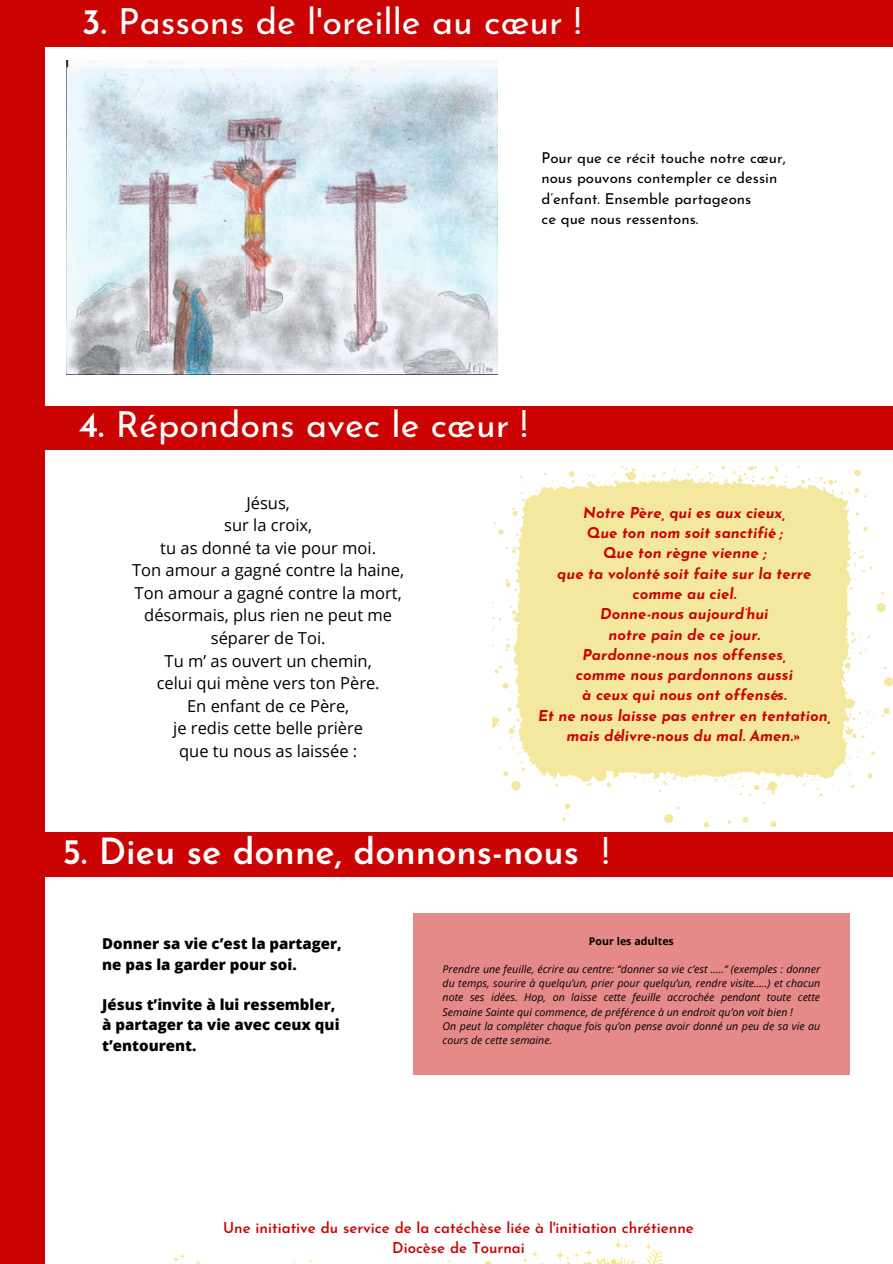
<style>
.page{position:relative;width:893px;height:1264px;background:#fff}
.page>*{position:absolute;margin:0;border:0;box-sizing:border-box;transform-origin:0 0}
.t1{font:36px "Josefin Sans";color:#fff}
.t2{font:600 36px "Josefin Sans";color:#fff}
.t3{font:16.5px/22.5px "Open Sans";color:#000;text-align:center}
.t4{font:italic 700 15px/20.2px "Josefin Sans";color:#cb0303;text-align:center}
.t5{font:800 15px/20.2px "Open Sans";color:#000}
.t6{font:15px/20.2px "Josefin Sans";color:#000}
.t7{font:600 15px/20.2px "Josefin Sans";color:#cb0303;text-align:center}
.t8{font:italic 10.65px/14.2px "Open Sans";color:#000;text-align:justify}
.t9{font:700 10.65px "Open Sans";color:#000}
.s1{font-weight:600}
</style>
<div class="page">
<div style="left:0;top:0;width:44px;height:1263px;background:#cb0303"></div>
<svg style="left:492px;top:466px;width:400px;height:362px;fill:#f4e89f"></svg>
<div style="left:24px;top:406px;width:868px;height:43px;background:#cb0303"></div>
<div style="left:21px;top:0;width:871px;height:46px;background:#cb0303"></div>
<div style="left:12px;top:832px;width:880px;height:44px;background:#cb0303"></div>
<svg style="left:608px;top:1234px;width:20px;height:20px"></svg>
<svg style="left:172px;top:1245px;width:491px;height:18px"></svg>
<div style="left:413px;top:913px;width:436px;height:161px;background:#e68989"></div>
<img style="left:66px;top:61px;width:431px;height:313px">
<p class="t1" style="left:82px;top:7px;width:501px"><span class="s1">3.</span> Passons de l'oreille au cœur !</p>
<p class="t6" style="left:541px;top:149px;width:246px">Pour que ce récit touche notre cœur, nous pouvons contempler ce dessin d’enfant. Ensemble partageons<br>ce que nous ressentons.</p>
<p class="t1" style="left:79px;top:410px;width:450px"><span class="s1">4.</span> Répondons avec le cœur !</p>
<h4 class="t3" style="left:132px;top:491px;width:273px">Jésus,<br>sur la croix,<br>tu as donné ta vie pour moi.<br>Ton amour a gagné contre la haine,<br>Ton amour a gagné contre la mort, désormais, plus rien ne peut me séparer de Toi.<br>Tu m’ as ouvert un chemin,<br>celui qui mène vers ton Père.<br>En enfant de ce Père,<br>je redis cette belle prière<br>que tu nous as laissée :</h4>
<p class="t4" style="left:557px;top:504px;width:256px">Notre Père, qui es aux cieux,<br>Que ton nom soit sanctifié ;<br>Que ton règne vienne ;<br>que ta volonté soit faite sur la terre comme au ciel.<br>Donne-nous aujourd’hui<br>notre pain de ce jour.<br>Pardonne-nous nos offenses, comme nous pardonnons aussi</p>
<h3 class="t4" style="left:538px;top:686px;width:294px">à ceux qui nous ont offensés.<br>Et ne nous laisse pas entrer en tentation, mais délivre-nous du mal. Amen.»</h3>
<h2 class="t2" style="left:62px;top:837px;width:518px">5. Dieu se donne, donnons-nous</h2>
<h3 class="t1" style="left:602px;top:837px;width:9px">!</h3>
<p class="t5" style="left:102px;top:933px;width:241px">Donner sa vie c’est la partager, ne pas la garder pour soi.</p>
<p class="t5" style="left:102px;top:994px;width:239px">Jésus t’invite à lui ressembler, à partager ta vie avec ceux qui t’entourent.</p>
<h2 class="t9" style="left:589px;top:933px;width:86px">Pour les adultes</h2>
<h2 class="t8" style="left:442px;top:961px;width:379px">Prendre une feuille, écrire au centre: “donner sa vie c’est …..” (exemples : donner du temps, sourire à quelqu’un, prier pour quelqu’un, rendre visite…..) et chacun note ses idées. Hop, on laisse cette feuille accrochée pendant toute cette Semaine Sainte qui commence, de préférence à un endroit qu’on voit bien !</h2>
<h2 class="t8" style="left:442px;top:1018px;width:379px">On peut la compléter chaque fois qu’on pense avoir donné un peu de sa vie au cours de cette semaine.</h2>
<p class="t7" style="left:223px;top:1219px;width:472px">Une initiative du service de la catéchèse liée à l'initiation chrétienne<br>Diocèse de Tournai</p>
</div>
